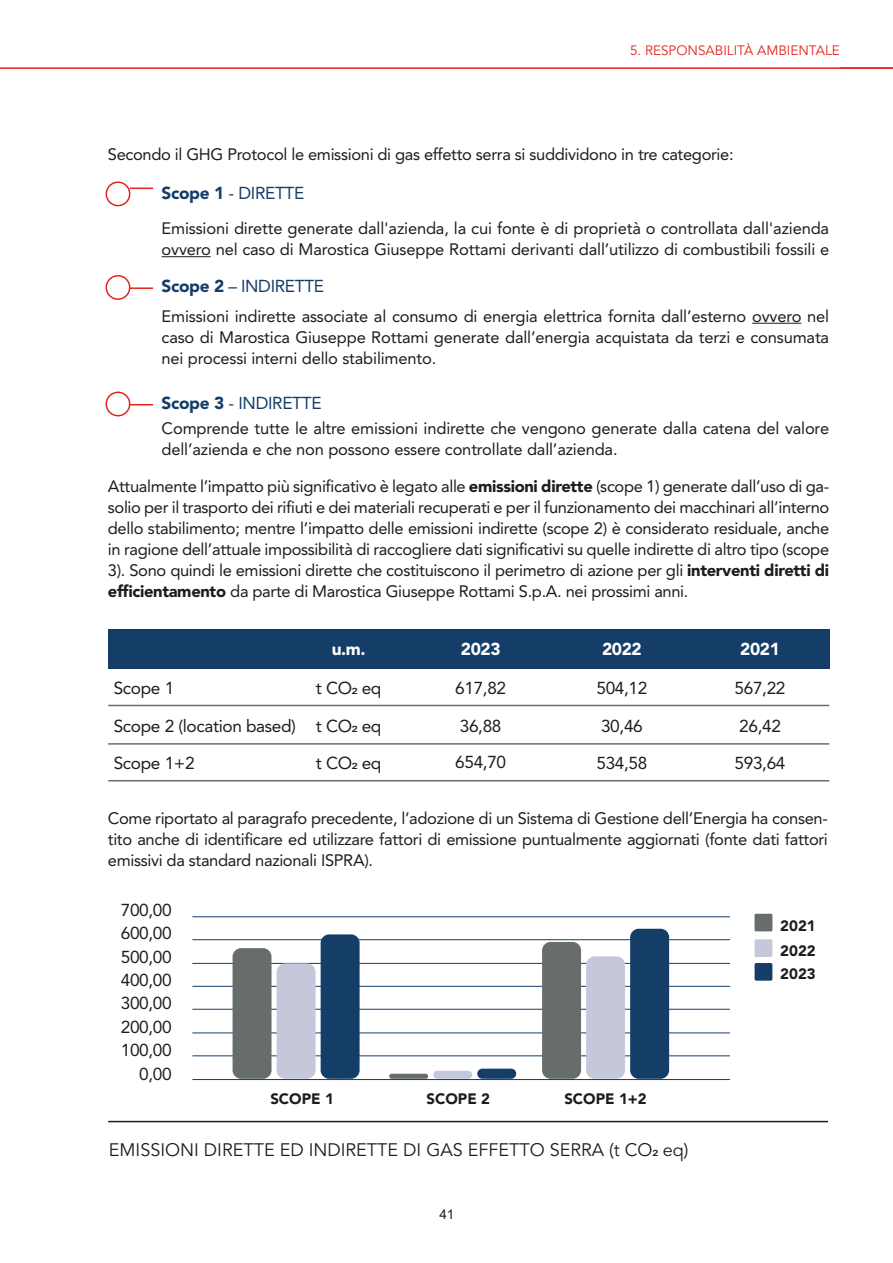
<style>
.page{position:relative;width:893px;height:1263px;background:#fff}
.page>*{position:absolute;margin:0;border:0;box-sizing:border-box;transform-origin:0 0}
.t1{font:18px "Avenir LT Std";color:#1d1d1b}
.t2{font:17.25px "Avenir LT Std";letter-spacing:-.02em;color:#1d1d1b}
.t3{font:17.25px "Avenir LT Std";letter-spacing:-.02em;color:#143d68}
.t4{font:900 17.25px "Avenir LT Std";letter-spacing:-.02em;color:#fff}
.t5{font:16.5px/21px "Avenir LT Std";letter-spacing:-.01em;color:#1d1d1b;text-align:justify}
.t6{font:900 15px "Avenir LT Std";color:#1d1d1b}
.t7{font:13.5px "Avenir LT Std";color:#e2251e}
.t8{font:13.5px "Arial";color:#1d1d1b}
.s1{font-weight:900}
.s2{font-family:"Arial"}
.s3{font-family:"Arial";font-size:17.25px}
</style>
<div class="page">
<hr style="left:0;top:67px;width:893px;height:2px;background:#e3241e">
<hr style="left:162px;top:256px;width:49px;height:1px;background:#1d1d1b">
<hr style="left:752px;top:323px;width:49px;height:1px;background:#1d1d1b">
<div style="left:106px;top:181px;width:24px;height:25px;border:2px solid #e3241e;border-radius:50%"></div>
<div style="left:106px;top:275px;width:24px;height:25px;border:2px solid #e3241e;border-radius:50%"></div>
<div style="left:106px;top:392px;width:24px;height:24px;border:2px solid #e3241e;border-radius:50%"></div>
<svg style="left:130px;top:188px;width:23px;height:1px"></svg>
<hr style="left:130px;top:287px;width:23px;height:2px;background:#e3241e">
<svg style="left:130px;top:404px;width:23px;height:1px"></svg>
<div style="left:108px;top:629px;width:721px;height:40px;background:#143d68"></div>
<hr style="left:108px;top:705px;width:721px;height:1px;background:#676d6b">
<hr style="left:108px;top:743px;width:721px;height:2px;background:#676d6b">
<hr style="left:108px;top:780px;width:721px;height:1px;background:#676d6b">
<hr style="left:192px;top:1079px;width:538px;height:1px;background:#143d68">
<hr style="left:192px;top:1032px;width:538px;height:1px;background:#143d68">
<hr style="left:192px;top:963px;width:538px;height:1px;background:#143d68">
<hr style="left:192px;top:1055px;width:538px;height:1px;background:#143d68">
<hr style="left:192px;top:986px;width:538px;height:1px;background:#143d68">
<hr style="left:192px;top:1009px;width:538px;height:1px;background:#143d68">
<hr style="left:192px;top:939px;width:538px;height:1px;background:#143d68">
<hr style="left:192px;top:916px;width:538px;height:1px;background:#143d68">
<hr style="left:108px;top:1121px;width:720px;height:1px;background:#1d1d1b">
<div style="left:233px;top:948px;width:38px;height:131px;background:#676d6b;border-radius:9px"></div>
<div style="left:755px;top:914px;width:17px;height:17px;background:#676d6b"></div>
<div style="left:755px;top:939px;width:17px;height:18px;background:#c4c8da"></div>
<div style="left:755px;top:963px;width:17px;height:18px;background:#143d68;border-radius:2px"></div>
<div style="left:542px;top:942px;width:39px;height:137px;background:#676d6b;border-radius:9px"></div>
<div style="left:389px;top:1074px;width:39px;height:5px;background:#676d6b;border-radius:3px"></div>
<div style="left:277px;top:963px;width:39px;height:116px;background:#c4c8da;border-radius:9px"></div>
<div style="left:586px;top:956px;width:39px;height:123px;background:#c4c8da;border-radius:9px"></div>
<div style="left:433px;top:1071px;width:39px;height:8px;background:#c4c8da;border-radius:4px"></div>
<div style="left:321px;top:934px;width:39px;height:145px;background:#143d68;border-radius:9px"></div>
<div style="left:630px;top:929px;width:39px;height:150px;background:#143d68;border-radius:9px"></div>
<div style="left:477px;top:1069px;width:39px;height:10px;background:#143d68;border-radius:5px"></div>
<p class="t7" style="left:630px;top:42px;width:211px">5. RESPONSABILITÀ AMBIENTALE</p>
<p class="t5" style="left:108px;top:144px;width:627px">Secondo il GHG Protocol le emissioni di gas effetto serra si suddividono in tre categorie:</p>
<p class="t3" style="left:162px;top:183px;width:144px"><span class="s1">Scope 1</span> - DIRETTE</p>
<p class="t5" style="left:162px;top:218px;width:669px">Emissioni dirette generate dall'azienda, la cui fonte è di proprietà o controllata dall'azienda ovvero nel caso di Marostica Giuseppe Rottami derivanti dall’utilizzo di combustibili fossili e</p>
<p class="t3" style="left:162px;top:276px;width:164px"><span class="s1">Scope 2</span> – INDIRETTE</p>
<p class="t5" style="left:162px;top:305px;width:669px">Emissioni indirette associate al consumo di energia elettrica fornita dall’esterno ovvero nel caso di Marostica Giuseppe Rottami generate dall’energia acquistata da terzi e consumata nei processi interni dello stabilimento.</p>
<p class="t3" style="left:162px;top:393px;width:161px"><span class="s1">Scope 3</span> - INDIRETTE</p>
<p class="t5" style="left:162px;top:418px;width:669px">Comprende tutte le altre emissioni indirette che vengono generate dalla catena del valore dell’azienda e che non possono essere controllate dall’azienda.</p>
<p class="t5" style="left:108px;top:476px;width:723px">Attualmente l’impatto più significativo è legato alle <span class="s1">emissioni dirette</span> (scope 1) generate dall’uso di ga&shy;solio per il trasporto dei rifiuti e dei materiali recuperati e per il funzionamento dei macchinari all’interno dello stabilimento; mentre l’impatto delle emissioni indirette (scope 2) è considerato residuale, anche in ragione dell’attuale impossibilità di raccogliere dati significativi su quelle indirette di altro tipo (scope 3). Sono quindi le emissioni dirette che costituiscono il perimetro di azione per gli <span class="s1">interventi diretti di efficientamento</span> da parte di Marostica Giuseppe Rottami S.p.A. nei prossimi anni.</p>
<p class="t2" style="left:114px;top:678px;width:62px">Scope 1</p>
<p class="t2" style="left:114px;top:716px;width:184px">Scope 2 (location based)</p>
<p class="t2" style="left:114px;top:753px;width:82px">Scope 1+2</p>
<p class="t4" style="left:332px;top:639px;width:36px">u.m.</p>
<p class="t4" style="left:461px;top:639px;width:41px">2023</p>
<p class="t4" style="left:602px;top:639px;width:41px">2022</p>
<p class="t4" style="left:740px;top:639px;width:41px">2021</p>
<p class="t2" style="left:316px;top:678px;width:67px">t CO<span class="s2">2</span> eq</p>
<p class="t2" style="left:316px;top:716px;width:67px">t CO<span class="s2">2</span> eq</p>
<p class="t2" style="left:316px;top:753px;width:67px">t CO<span class="s2">2</span> eq</p>
<p class="t2" style="left:455px;top:678px;width:52px">617,82</p>
<p class="t2" style="left:460px;top:716px;width:43px">36,88</p>
<p class="t2" style="left:455px;top:752px;width:52px">654,70</p>
<p class="t2" style="left:596px;top:678px;width:52px">504,12</p>
<p class="t2" style="left:601px;top:716px;width:43px">30,46</p>
<p class="t2" style="left:596px;top:753px;width:52px">534,58</p>
<p class="t2" style="left:735px;top:678px;width:52px">567,22</p>
<p class="t2" style="left:739px;top:716px;width:43px">26,42</p>
<p class="t2" style="left:735px;top:753px;width:52px">593,64</p>
<p class="t5" style="left:108px;top:807px;width:722px">Come riportato al paragrafo precedente, l’adozione di un Sistema di Gestione dell’Energia ha consen&shy;tito anche di identificare ed utilizzare fattori di emissione puntualmente aggiornati (fonte dati fattori emissivi da standard nazionali ISPRA).</p>
<p class="t2" style="left:121px;top:900px;width:52px">700,00</p>
<p class="t2" style="left:121px;top:923px;width:52px">600,00</p>
<p class="t2" style="left:121px;top:947px;width:52px">500,00</p>
<p class="t2" style="left:121px;top:970px;width:52px">400,00</p>
<p class="t2" style="left:121px;top:993px;width:52px">300,00</p>
<p class="t2" style="left:121px;top:1040px;width:52px">100,00</p>
<p class="t2" style="left:121px;top:1016px;width:52px">200,00</p>
<p class="t2" style="left:139px;top:1063px;width:34px">0,00</p>
<p class="t6" style="left:270px;top:1090px;width:65px">SCOPE 1</p>
<p class="t6" style="left:427px;top:1090px;width:65px">SCOPE 2</p>
<p class="t6" style="left:564px;top:1090px;width:84px">SCOPE 1+2</p>
<p class="t1" style="left:109px;top:1139px;width:581px">EMISSIONI DIRETTE ED INDIRETTE DI GAS EFFETTO SERRA (t CO<span class="s3">2</span> eq)</p>
<p class="t8" style="left:439px;top:1205px;width:17px">41</p>
<p class="t6" style="left:780px;top:917px;width:37px">2021</p>
<p class="t6" style="left:780px;top:941px;width:37px">2022</p>
<p class="t6" style="left:780px;top:965px;width:37px">2023</p>
</div>
